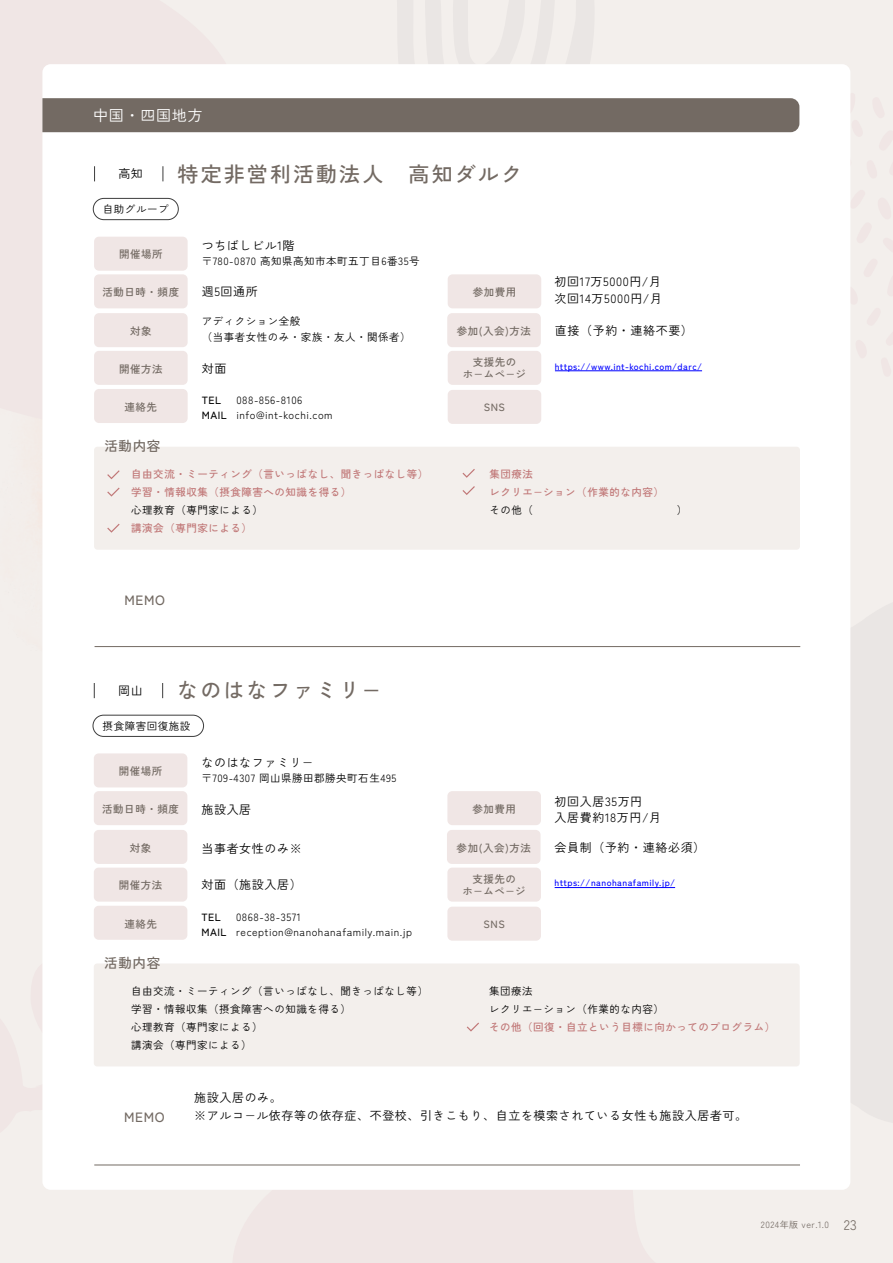
<style>
.page{position:relative;width:893px;height:1263px;background:#f3efec}
.page>*{position:absolute;margin:0;border:0;box-sizing:border-box;transform-origin:0 0}
.t1{font:500 21px "Zen Kaku Gothic New";letter-spacing:.1em;color:#736a63}
.t2{font:15px "Zen Kaku Gothic New";letter-spacing:.05em;color:#fff}
.t3{font:500 13.5px "Zen Kaku Gothic New";letter-spacing:.05em;color:#736a63}
.t4{font:12px/16.5px "Zen Kaku Gothic New";letter-spacing:.05em;color:#000}
.t5{font:10.5px/18px "Zen Kaku Gothic New";letter-spacing:.05em;color:#000}
.t6{font:500 10.5px/18px "Zen Kaku Gothic New";letter-spacing:.05em;color:#c17878}
.t7{font:500 10.5px/12px "Zen Kaku Gothic New";letter-spacing:.05em;color:#736a63;text-align:center}
.t8{font:500 10.5px/15px "Zen Kaku Gothic New";letter-spacing:.05em;color:#000}
.t9{font:500 9px "Zen Kaku Gothic New";letter-spacing:.05em;color:#00f}
.t10{font:9px "Zen Kaku Gothic New";letter-spacing:.05em;color:#736a63}
.s1{font-size:13.8px}
</style>
<div class="page">
<div style="left:42px;top:64px;width:808px;height:1126px;background:#fff;border-radius:8px"></div>
<hr style="left:94px;top:1164px;width:706px;height:1px;background:#736a63">
<div style="left:94px;top:963px;width:706px;height:103px;background:#f3efec;border-radius:3px"></div>
<svg style="left:467px;top:1022px;width:12px;height:9px"></svg>
<div style="left:447px;top:907px;width:94px;height:34px;background:#f0e6e5;border-radius:5px"></div>
<div style="left:94px;top:906px;width:93px;height:34px;background:#f0e6e5;border-radius:5px"></div>
<div style="left:447px;top:868px;width:94px;height:34px;background:#f0e6e5;border-radius:5px"></div>
<hr style="left:555px;top:887px;width:120px;height:1px;background:#00f">
<div style="left:94px;top:868px;width:93px;height:34px;background:#f0e6e5;border-radius:5px"></div>
<div style="left:447px;top:830px;width:93px;height:34px;background:#f0e6e5;border-radius:5px"></div>
<div style="left:94px;top:830px;width:93px;height:34px;background:#f0e6e5;border-radius:5px"></div>
<div style="left:447px;top:791px;width:94px;height:34px;background:#f0e6e5;border-radius:5px"></div>
<div style="left:94px;top:791px;width:93px;height:34px;background:#f0e6e5;border-radius:5px"></div>
<div style="left:94px;top:753px;width:93px;height:34px;background:#f0e6e5;border-radius:5px"></div>
<div style="left:93px;top:715px;width:111px;height:22px;border:1px solid #3d3d3d;border-radius:11px"></div>
<svg style="left:162px;top:683px;width:1px;height:15px"></svg>
<svg style="left:94px;top:683px;width:1px;height:15px"></svg>
<hr style="left:95px;top:646px;width:705px;height:1px;background:#736a63">
<div style="left:94px;top:447px;width:706px;height:103px;background:#f3efec;border-radius:3px"></div>
<svg style="left:462px;top:469px;width:13px;height:9px"></svg>
<svg style="left:462px;top:486px;width:13px;height:9px"></svg>
<svg style="left:107px;top:524px;width:13px;height:9px"></svg>
<svg style="left:107px;top:470px;width:13px;height:9px"></svg>
<svg style="left:107px;top:488px;width:13px;height:9px"></svg>
<div style="left:448px;top:390px;width:93px;height:34px;background:#f0e6e5;border-radius:5px"></div>
<div style="left:94px;top:389px;width:94px;height:34px;background:#f0e6e5;border-radius:5px"></div>
<div style="left:448px;top:351px;width:93px;height:34px;background:#f0e6e5;border-radius:5px"></div>
<div style="left:94px;top:351px;width:94px;height:34px;background:#f0e6e5;border-radius:5px"></div>
<svg style="left:42px;top:64px;width:803px;height:313px"></svg>
<h2 class="t2" style="left:93px;top:107px;width:111px">中国・四国地方</h2>
<p class="t4" style="left:118px;top:165px;width:26px">高知</p>
<h1 class="t1" style="left:178px;top:161px;width:346px">特定非営利活動法人　高知ダルク</h1>
<p class="t5" style="left:103px;top:200px;width:67px">自助グループ</p>
<p class="t7" style="left:119px;top:248px;width:45px">開催場所</p>
<p class="t4" style="left:202px;top:237px;width:94px">つちばしビル1階</p>
<p class="t5" style="left:202px;top:252px;width:219px">〒780-0870 高知県高知市本町五丁目6番35号</p>
<p class="t7" style="left:103px;top:286px;width:78px">活動日時・頻度</p>
<p class="t4" style="left:202px;top:283px;width:58px">週5回通所</p>
<p class="t7" style="left:130px;top:325px;width:23px">対象</p>
<p class="t5" style="left:202px;top:313px;width:210px;line-height:16.5px">アディクション全般<br>（当事者女性のみ・家族・友人・関係者）</p>
<p class="t7" style="left:473px;top:286px;width:45px">参加費用</p>
<p class="t4" style="left:555px;top:274px;width:109px">初回17万5000円/月次回14万5000円/月</p>
<p class="t7" style="left:457px;top:325px;width:76px">参加(入会)方法</p>
<p class="t4" style="left:555px;top:322px;width:139px">直接（予約・連絡不要）</p>
<p class="t7" style="left:463px;top:356px;width:65px">支援先のホ−ムペ−ジ</p>
<p class="t7" style="left:119px;top:363px;width:45px">開催方法</p>
<p class="t4" style="left:202px;top:360px;width:26px">対面</p>
<p class="t9" style="left:555px;top:361px;width:149px">https://www.int-kochi.com/darc/</p>
<p class="t7" style="left:125px;top:401px;width:34px">連絡先</p>
<p class="t8" style="left:202px;top:392px;width:27px">TEL<br>MAIL</p>
<p class="t3" style="left:104px;top:438px;width:58px">活動内容</p>
<p class="t5" style="left:236px;top:393px;width:98px;line-height:15px">088-856-8106 info@int-kochi.com</p>
<p class="t6" style="left:131px;top:465px;width:299px">自由交流・ミーティング（言いっぱなし、聞きっぱなし等）学習・情報収集（摂食障害への知識を得る）</p>
<p class="t5" style="left:131px;top:501px;width:133px">心理教育（専門家による）</p>
<p class="t6" style="left:131px;top:519px;width:122px">講演会（専門家による）</p>
<p class="t3" style="left:124px;top:592px;width:42px">MEMO</p>
<p class="t4" style="left:118px;top:682px;width:26px">岡山</p>
<h1 class="t1" style="left:177px;top:678px;width:205px">なのはなファミリ−</h1>
<p class="t5" style="left:103px;top:717px;width:89px">摂食障害回復施設</p>
<p class="t7" style="left:119px;top:765px;width:45px">開催場所</p>
<p class="t4" style="left:201px;top:754px;width:113px">なのはなファミリ−</p>
<p class="t5" style="left:201px;top:769px;width:197px">〒709-4307 岡山県勝田郡勝央町石生495</p>
<p class="t7" style="left:102px;top:803px;width:78px">活動日時・頻度</p>
<p class="t4" style="left:201px;top:801px;width:51px">施設入居</p>
<p class="t7" style="left:484px;top:401px;width:23px">SNS</p>
<p class="t6" style="left:489px;top:465px;width:176px">集団療法<br>レクリエ−ション（作業的な内容）</p>
<p class="t7" style="left:472px;top:803px;width:45px">参加費用</p>
<p class="t4" style="left:555px;top:793px;width:108px">初回入居35万円<br>入居費約18万円/月</p>
<p class="t7" style="left:130px;top:842px;width:23px">対象</p>
<p class="t4" style="left:201px;top:840px;width:102px">当事者女性のみ※</p>
<p class="t7" style="left:457px;top:842px;width:76px">参加(入会)方法</p>
<p class="t4" style="left:555px;top:839px;width:152px">会員制（予約・連絡必須）</p>
<p class="t7" style="left:463px;top:873px;width:65px">支援先のホ−ムペ−ジ</p>
<p class="t7" style="left:119px;top:879px;width:45px">開催方法</p>
<p class="t4" style="left:201px;top:877px;width:102px">対面（施設入居）</p>
<p class="t9" style="left:555px;top:877px;width:122px">https://nanohanafamily.jp/</p>
<p class="t7" style="left:124px;top:917px;width:34px">連絡先</p>
<p class="t8" style="left:201px;top:909px;width:27px">TEL<br>MAIL</p>
<p class="t3" style="left:104px;top:955px;width:58px">活動内容</p>
<p class="t5" style="left:236px;top:909px;width:177px;line-height:15px">0868-38-3571 reception@nanohanafamily.main.jp</p>
<p class="t5" style="left:131px;top:982px;width:299px">自由交流・ミーティング（言いっぱなし、聞きっぱなし等）学習・情報収集（摂食障害への知識を得る）<br>心理教育（専門家による）<br>講演会（専門家による）</p>
<p class="t4" style="left:194px;top:1089px;width:89px">施設入居のみ。</p>
<p class="t7" style="left:484px;top:917px;width:23px">SNS</p>
<p class="t5" style="left:489px;top:982px;width:177px">集団療法<br>レクリエ−ション（作業的な内容）</p>
<p class="t6" style="left:489px;top:1018px;width:288px">その他（回復・自立という目標に向かってのプログラム）</p>
<p class="t3" style="left:124px;top:1109px;width:42px">MEMO</p>
<p class="t4" style="left:194px;top:1107px;width:554px">※アルコ−ル依存等の依存症、不登校、引きこもり、自立を模索されている女性も施設入居者可。</p>
<p class="t10" style="left:761px;top:1219px;width:97px">2024年版 ver.1.0 <span class="s1">23</span></p>
</div>
